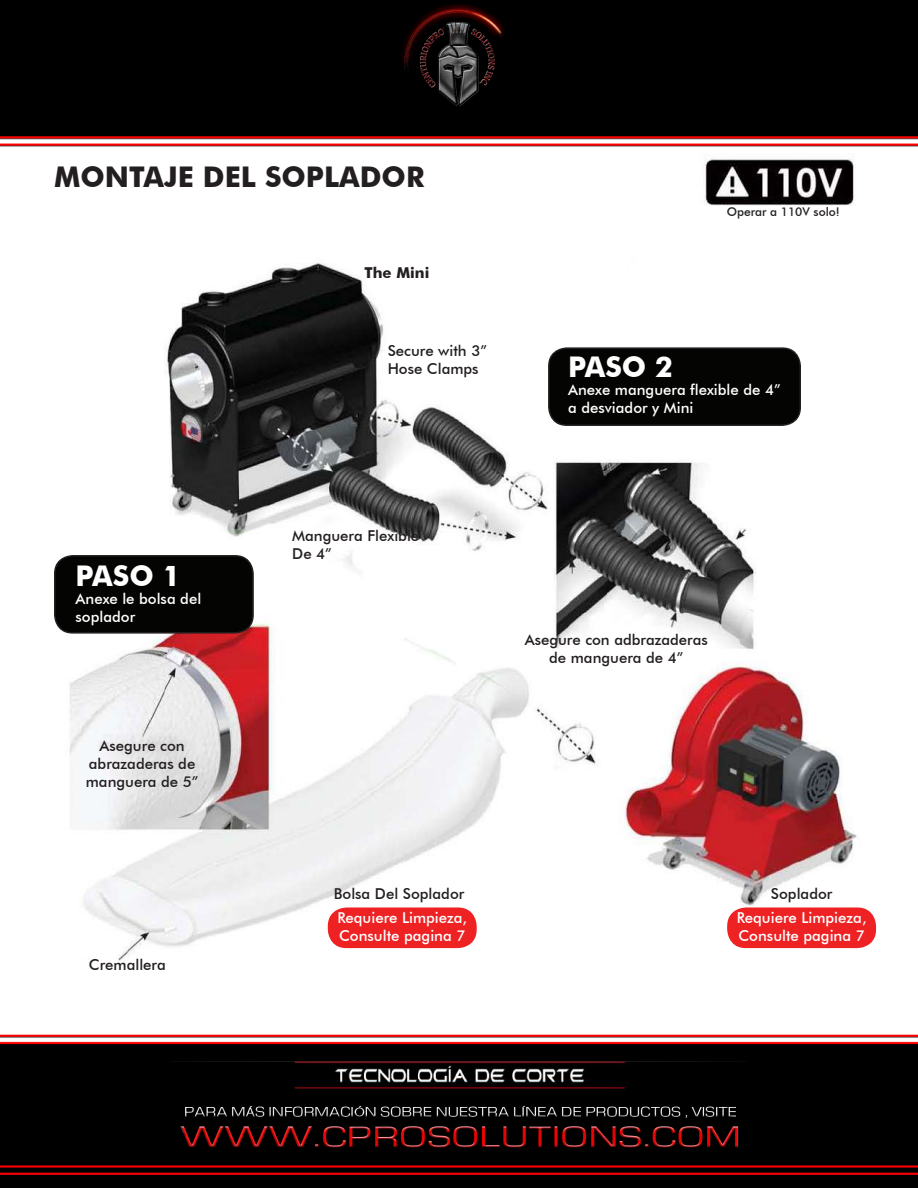
<style>
.page{position:relative;width:918px;height:1188px;background:#fff}
.page>*{position:absolute;margin:0;border:0;box-sizing:border-box;transform-origin:0 0}
.t1{font:700 28.5px "Futura BT";color:#231f20}
.t2{font:700 28.5px "Futura BT";color:#fff}
.t3{font:500 15px/18px "Futura BT";color:#231f20}
.t4{font:500 15px/18px "Futura BT";color:#fff}
.t5{font:700 15px "Futura BT";color:#231f20}
.t6{font:500 12px "Futura BT";color:#231f20}
</style>
<div class="page">
<img style="left:0;top:1034px;width:918px;height:154px">
<img style="left:0;top:0;width:918px;height:147px">
<img style="left:170px;top:1046px;width:578px;height:110px">
<img style="left:397px;top:3px;width:124px;height:110px">
<img style="left:54px;top:263px;width:810px;height:698px">
<div style="left:55px;top:556px;width:198px;height:77px;background:#040503;border-radius:18px"></div>
<div style="left:54px;top:555px;width:200px;height:79px;border:2px solid #231f20;border-radius:18px"></div>
<div style="left:549px;top:348px;width:251px;height:77px;background:#040503;border-radius:18px"></div>
<div style="left:548px;top:347px;width:253px;height:79px;border:2px solid #231f20;border-radius:18px"></div>
<img style="left:704px;top:159px;width:150px;height:47px">
<div style="left:329px;top:908px;width:147px;height:39px;background:#ee2123;border-radius:18px"></div>
<div style="left:328px;top:908px;width:149px;height:40px;border:2px solid #ee2123;border-radius:18px"></div>
<div style="left:728px;top:908px;width:147px;height:39px;background:#ee2123;border-radius:18px"></div>
<div style="left:727px;top:908px;width:149px;height:40px;border:2px solid #ee2123;border-radius:18px"></div>
<h1 class="t1" style="left:54px;top:160px;width:372px">MONTAJE DEL SOPLADOR</h1>
<p class="t5" style="left:364px;top:264px;width:66px">The Mini</p>
<p class="t3" style="left:388px;top:342px;width:101px">Secure with 3”<br>Hose Clamps</p>
<p class="t6" style="left:727px;top:205px;width:115px">Operar a 110V solo!</p>
<h1 class="t2" style="left:568px;top:350px;width:106px">PASO 2</h1>
<p class="t4" style="left:568px;top:381px;width:214px">Anexe manguera flexible de 4” a desviador y Mini</p>
<h1 class="t2" style="left:76px;top:559px;width:106px">PASO 1</h1>
<p class="t4" style="left:76px;top:590px;width:127px">Anexe le bolsa del soplador</p>
<p class="t3" style="left:86px;top:736px;width:114px;text-align:center">Asegure con abrazaderas de manguera de 5”</p>
<p class="t3" style="left:292px;top:526px;width:129px">Manguera Flexible<br>De 4”</p>
<p class="t3" style="left:525px;top:631px;width:185px;text-align:center">Asegure con adbrazaderas de manguera de 4”</p>
<p class="t3" style="left:334px;top:885px;width:132px">Bolsa Del Soplador</p>
<p class="t3" style="left:771px;top:885px;width:63px">Soplador</p>
<p class="t3" style="left:89px;top:956px;width:78px">Cremallera</p>
<p class="t4" style="left:337px;top:909px;width:131px">Requiere Limpieza,<br>Consulte pagina 7</p>
<p class="t4" style="left:737px;top:909px;width:131px">Requiere Limpieza,<br>Consulte pagina 7</p>
</div>
